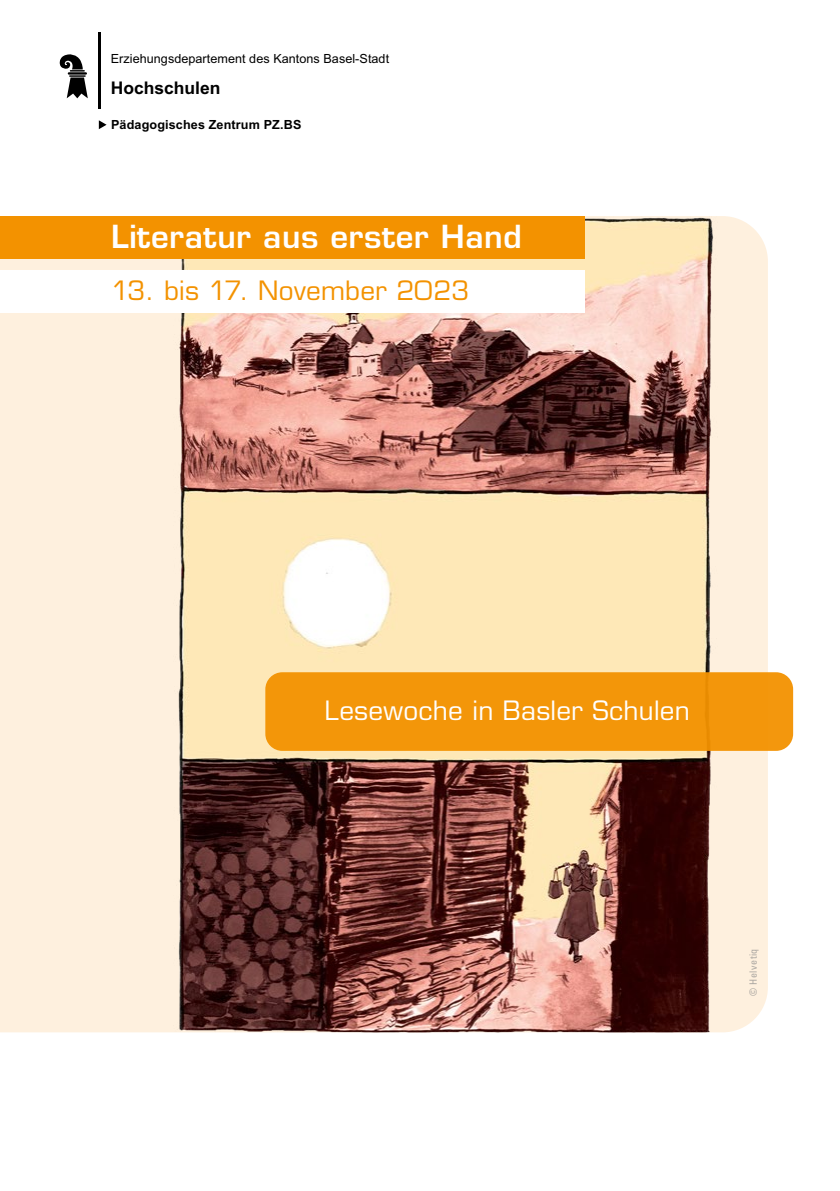
<style>
.page{position:relative;width:840px;height:1191px;background:#fff}
.page>*{position:absolute;margin:0;border:0;box-sizing:border-box;transform-origin:0 0}
.t1{font:600 31px "Eurostile LT";letter-spacing:.02em;color:#fff}
.t2{font:26px "Eurostile LT";letter-spacing:.01em;color:#fff}
.t3{font:26px "Eurostile LT";letter-spacing:.01em;color:#f39200}
.t4{font:700 17.4px "Arial";color:#000}
.t5{font:12.6px "Arial";letter-spacing:.005em;color:#000}
.t6{font:700 12.6px "Arial";letter-spacing:.01em;color:#000}
.t7{font:condensed 10px "Univers";letter-spacing:.045em;color:#878787}
</style>
<div class="page">
<div style="left:0;top:242px;width:767px;height:790px;background:#fef0de"></div>
<img style="left:125px;top:216px;width:638px;height:816px">
<div style="left:0;top:216px;width:584px;height:43px;background:#f39200"></div>
<div style="left:0;top:271px;width:584px;height:42px;background:#fff"></div>
<svg style="left:60px;top:54px;width:28px;height:44px"></svg>
<hr style="left:99px;top:32px;width:2px;height:77px;background:#000">
<svg style="left:99px;top:120px;width:7px;height:9px"></svg>
<div style="left:265px;top:672px;width:527px;height:79px;background:#f39609;border-radius:17px"></div>
<p class="t5" style="left:111px;top:51px;width:280px">Erziehungsdepartement des Kantons Basel-Stadt</p>
<h3 class="t4" style="left:111px;top:76px;width:111px">Hochschulen</h3>
<p class="t6" style="left:111px;top:116px;width:192px">Pädagogisches Zentrum PZ.BS</p>
<h1 class="t1" style="left:111px;top:218px;width:412px">Literatur aus erster Hand</h1>
<h2 class="t3" style="left:111px;top:275px;width:359px">13. bis 17. November 2023</h2>
<h2 class="t2" style="left:324px;top:695px;width:366px">Lesewoche in Basler Schulen</h2>
<p class="t7" style="left:746px;top:995px;width:49px;rotate:-90deg">© Helvetiq</p>
</div>
